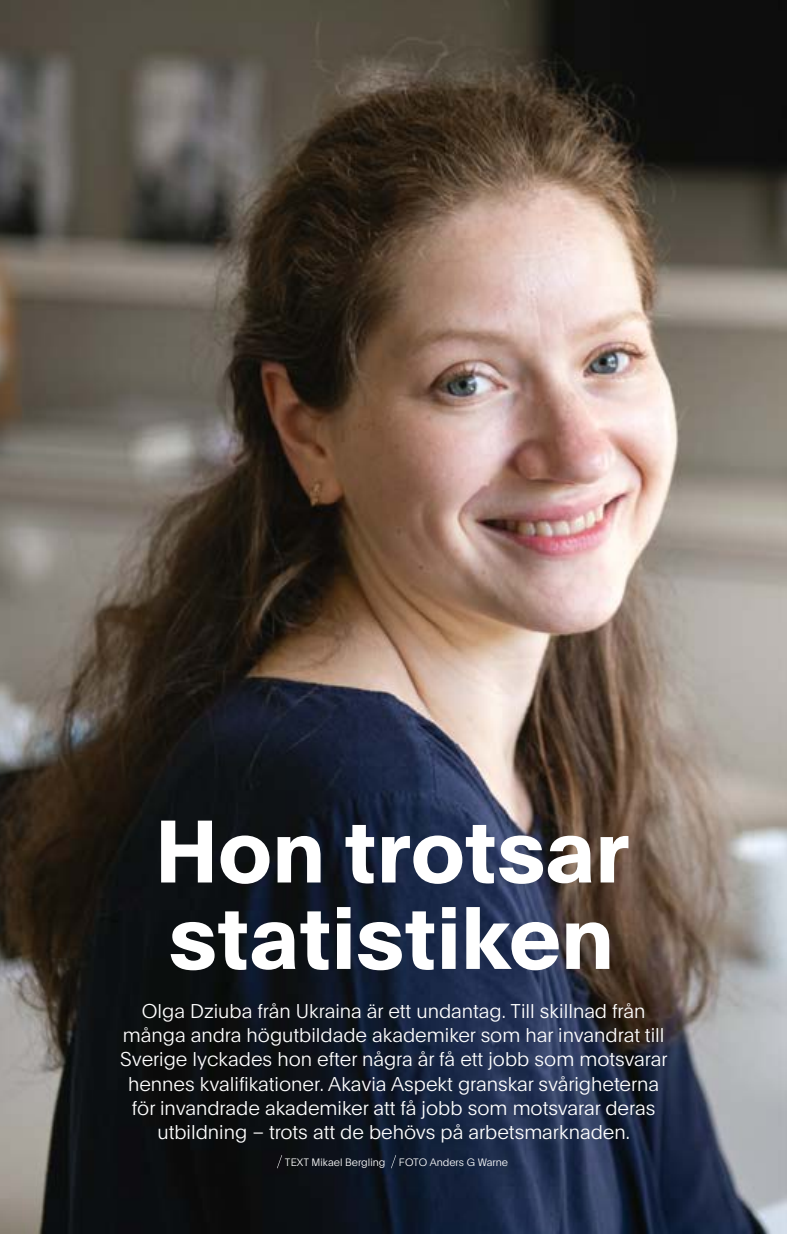
<style>
.page{position:relative;width:787px;height:1234px;background:#fff}
.page>*{position:absolute;margin:0;border:0;box-sizing:border-box;transform-origin:0 0}
.t1{font:700 86.4px/86.4px "Plain";color:#fff}
.t2{font:100 19.5px/24px "Plain";color:#fff;text-align:center}
.t3{font:100 10.5px "Plain";color:#fff}
</style>
<div class="page">
<img style="left:0;top:0;width:787px;height:1233px">
<svg style="left:277px;top:1154px;width:5px;height:13px"></svg>
<svg style="left:391px;top:1154px;width:5px;height:13px"></svg>
<h1 class="t1" style="left:155px;top:804px;width:476px">Hon trotsar statistiken</h1>
<p class="t2" style="left:120px;top:998px;width:549px">Olga Dziuba från Ukraina är ett undantag. Till skillnad från många andra högutbildade akademiker som har invandrat till Sverige lyckades hon efter några år få ett jobb som motsvarar hennes kvalifikationer. Akavia Aspekt granskar svårigheterna för invandrade akademiker att få jobb som motsvarar deras utbildning – trots att de behövs på arbetsmarknaden.</p>
<p class="t3" style="left:285px;top:1154px;width:102px">TEXT Mikael Bergling</p>
<p class="t3" style="left:399px;top:1154px;width:111px">FOTO Anders G Warne</p>
</div>
